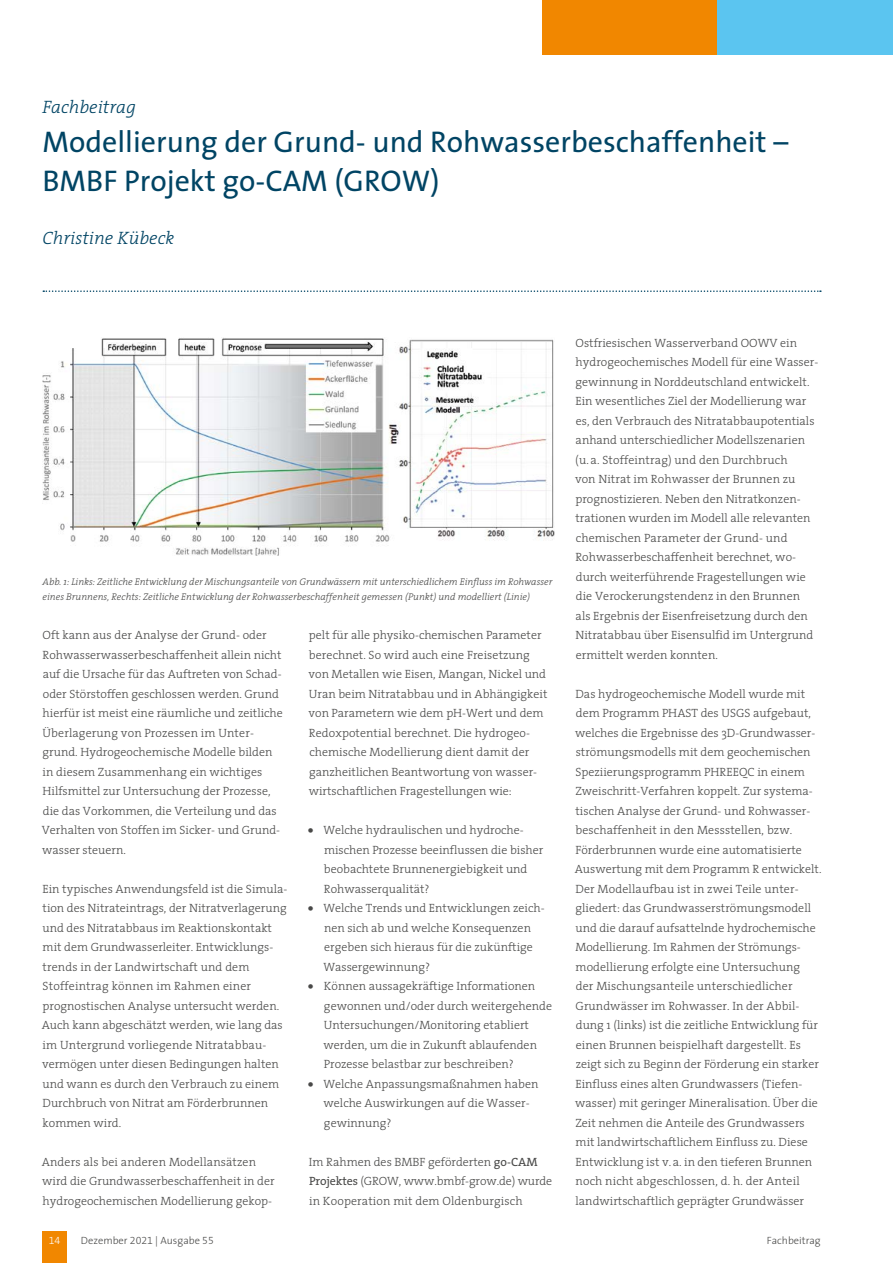
<style>
.page{position:relative;width:893px;height:1263px;background:#fff}
.page>*{position:absolute;margin:0;border:0;box-sizing:border-box;transform-origin:0 0}
.Headline_FB{font:30px/39px "The Sans 5";color:#004464}
.Autoren_FB{font:italic 300 18px "The Serif 3";color:#004464}
.Subhead_FB{font:italic 300 18px "The Serif 3";color:#004464}
.Fliesstext{font:300 12px/19.5px "The Serif 3";color:#494948}
.Fliesstext-2{font:300 10.5px "The Sans 3";color:#494948}
.t1{font:10.5px "The Sans 3 Light Expert";color:#fff}
.Bildunterschrift{font:italic 300 9.75px/15px "The Serif 3";letter-spacing:-.005em;color:#494948}
.s1{font-family:"The Sans 9";font-weight:900}
.s2{font-family:"The Serif 5";font-weight:400}
.s3{font-family:"The Sans 3 Light Expert";font-weight:400}
</style>
<div class="page">
<div style="left:43px;top:1231px;width:24px;height:32px;background:#f18700"></div>
<div style="left:543px;top:0;width:175px;height:54px;background:#f18700"></div>
<div style="left:718px;top:0;width:175px;height:54px;background:#5bc5f0"></div>
<svg style="left:43px;top:290px;width:778px;height:2px"></svg>
<img style="left:43px;top:338px;width:511px;height:217px">
<p class="Subhead_FB" style="left:43px;top:92px;width:95px">Fachbeitrag</p>
<p class="Headline_FB" style="left:43px;top:121px;width:747px">Modellierung der Grund- und Rohwasserbeschaffenheit –<br>BMBF Projekt go-CAM (GROW)</p>
<p class="Autoren_FB" style="left:43px;top:223px;width:133px">Christine Kübeck</p>
<p class="Bildunterschrift" style="left:43px;top:574px;width:511px">Abb. 1: Links: Zeitliche Entwicklung der Mischungsanteile von Grundwässern mit unterschiedlichem Einfluss im Rohwasser eines Brunnens, Rechts: Zeitliche Entwicklung der Rohwasserbeschaffenheit gemessen (Punkt) und modelliert (Linie)</p>
<p class="Fliesstext" style="left:42px;top:625px;width:243px">Oft kann aus der Analyse der Grund- oder Rohwasserwasserbeschaffenheit allein nicht auf die Ursache für das Auftreten von Schad&shy;oder Störstoffen geschlossen werden. Grund hierfür ist meist eine räumliche und zeitliche Überlagerung von Prozessen im Unter&shy;grund. Hydrogeochemische Modelle bilden in diesem Zusammenhang ein wichtiges Hilfsmittel zur Untersuchung der Prozesse, die das Vorkommen, die Verteilung und das Verhalten von Stoffen im Sicker- und Grund&shy;wasser steuern.</p>
<p class="Fliesstext" style="left:42px;top:878px;width:247px">Ein typisches Anwendungsfeld ist die Simula&shy;tion des Nitrateintrags, der Nitratverlagerung und des Nitratabbaus im Reaktionskontakt mit dem Grundwasserleiter. Entwicklungs&shy;trends in der Landwirtschaft und dem Stoffeintrag können im Rahmen einer prognostischen Analyse untersucht werden.<br>Auch kann abgeschätzt werden, wie lang das im Untergrund vorliegende Nitratabbau&shy;vermögen unter diesen Bedingungen halten und wann es durch den Verbrauch zu einem Durchbruch von Nitrat am Förderbrunnen kommen wird.</p>
<p class="Fliesstext" style="left:42px;top:1151px;width:234px">Anders als bei anderen Modellansätzen wird die Grundwasserbeschaffenheit in der hydrogeochemischen Modellierung gekop-</p>
<p class="Fliesstext" style="left:309px;top:625px;width:240px">pelt für alle physiko-chemischen Parameter berechnet. So wird auch eine Freisetzung von Metallen wie Eisen, Mangan, Nickel und Uran beim Nitratabbau und in Abhängigkeit von Parametern wie dem pH-Wert und dem Redoxpotential berechnet. Die hydrogeo&shy;chemische Modellierung dient damit der ganzheitlichen Beantwortung von wasser&shy;wirtschaftlichen Fragestellungen wie:</p>
<p class="Fliesstext" style="left:324px;top:820px;width:221px;text-indent:-16px"><span class="s1">•</span> Welche hydraulischen und hydroche&shy;mischen Prozesse beeinflussen die bisher beobachtete Brunnenergiebigkeit und Rohwasserqualität?</p>
<p class="Fliesstext" style="left:323px;top:898px;width:223px;text-indent:-15px"><span class="s1">•</span> Welche Trends und Entwicklungen zeich&shy;nen sich ab und welche Konsequenzen ergeben sich hieraus für die zukünftige Wassergewinnung?</p>
<p class="Fliesstext" style="left:324px;top:976px;width:230px;text-indent:-15px"><span class="s1">•</span> Können aussagekräftige Informationen gewonnen und/oder durch weitergehende Untersuchungen/Monitoring etabliert werden, um die in Zukunft ablaufenden Prozesse belastbar zur beschreiben?</p>
<p class="Fliesstext" style="left:324px;top:1073px;width:216px;text-indent:-15px"><span class="s1">•</span> Welche Anpassungsmaßnahmen haben welche Auswirkungen auf die Wasser&shy;gewinnung?</p>
<p class="Fliesstext" style="left:309px;top:1151px;width:245px">Im Rahmen des BMBF geförderten <span class="s2">go-CAM<br>Projektes</span> (GROW, www.bmbf-grow.de) wurde in Kooperation mit dem Oldenburgisch</p>
<p class="Fliesstext" style="left:575px;top:332px;width:245px">Ostfriesischen Wasserverband OOWV ein hydrogeochemisches Modell für eine Wasser&shy;gewinnung in Norddeutschland entwickelt.<br>Ein wesentliches Ziel der Modellierung war es, den Verbrauch des Nitratabbaupotentials anhand unterschiedlicher Modellszenarien (u. a. Stoffeintrag) und den Durchbruch<br>von Nitrat im Rohwasser der Brunnen zu prognostizieren. Neben den Nitratkonzen&shy;trationen wurden im Modell alle relevanten chemischen Parameter der Grund- und Rohwasserbeschaffenheit berechnet, wo&shy;durch weiterführende Fragestellungen wie die Verockerungstendenz in den Brunnen<br>als Ergebnis der Eisenfreisetzung durch den Nitratabbau über Eisensulfid im Untergrund ermittelt werden konnten.</p>
<p class="Fliesstext" style="left:575px;top:683px;width:248px">Das hydrogeochemische Modell wurde mit dem Programm PHAST des USGS aufgebaut, welches die Ergebnisse des 3D-Grundwasser&shy;strömungsmodells mit dem geochemischen Speziierungsprogramm PHREEQC in einem Zweischritt-Verfahren koppelt. Zur systema&shy;tischen Analyse der Grund- und Rohwasser&shy;beschaffenheit in den Messstellen, bzw.<br>Förderbrunnen wurde eine automatisierte Auswertung mit dem Programm R entwickelt.</p>
<p class="Fliesstext" style="left:575px;top:878px;width:245px">Der Modellaufbau ist in zwei Teile unter&shy;gliedert: das Grundwasserströmungsmodell und die darauf aufsattelnde hydrochemische Modellierung. Im Rahmen der Strömungs&shy;modellierung erfolgte eine Untersuchung der Mischungsanteile unterschiedlicher Grundwässer im Rohwasser. In der Abbil&shy;dung 1 (links) ist die zeitliche Entwicklung für einen Brunnen beispielhaft dargestellt. Es zeigt sich zu Beginn der Förderung ein starker Einfluss eines alten Grundwassers (Tiefen&shy;wasser) mit geringer Mineralisation. Über die Zeit nehmen die Anteile des Grundwassers mit landwirtschaftlichem Einfluss zu. Diese Entwicklung ist v.a. in den tieferen Brunnen noch nicht abgeschlossen, d. h. der Anteil landwirtschaftlich geprägter Grundwässer</p>
<p class="t1" style="left:49px;top:1231px;width:13px">14</p>
<p class="Fliesstext-2" style="left:81px;top:1231px;width:134px">Dezember <span class="s3">2021</span> | Ausgabe <span class="s3">55</span></p>
<p class="Fliesstext-2" style="left:767px;top:1231px;width:55px">Fachbeitrag</p>
</div>
